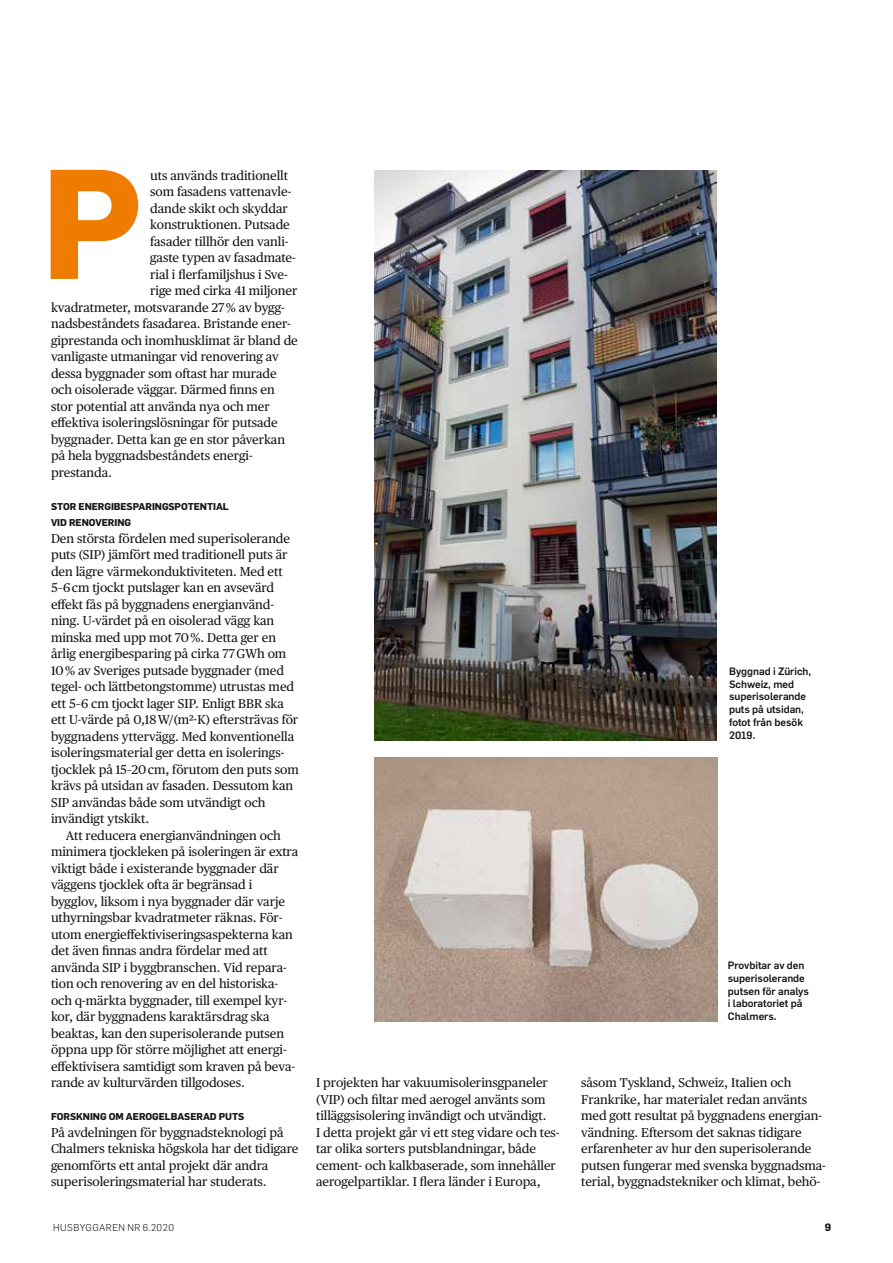
<style>
.page{position:relative;width:893px;height:1263px;background:#fff}
.page>*{position:absolute;margin:0;border:0;box-sizing:border-box;transform-origin:0 0}
.t1{font:700 153px "Flama";color:#ef7c00}
.t2{font:12.75px/16.5px "Publico Text";letter-spacing:-.005em;color:#181716}
.t3{font:500 10.5px/12.8px "Flama";letter-spacing:-.005em;color:#181716}
.t4{font:700 10.5px "Flama";color:#181716}
.t5{font:700 9.75px/16.5px "Flama";letter-spacing:-.005em;color:#181716}
.t6{font:300 9.75px "Flama";letter-spacing:.05em;color:#181716}
</style>
<div class="page">
<img style="left:374px;top:170px;width:343px;height:571px">
<img style="left:374px;top:757px;width:343px;height:264px">
<hr style="left:0;top:526px;width:1px;height:660px;background:#181716">
<h1 class="t1" style="left:41px;top:135px;width:103px">P</h1>
<p class="t2" style="left:150px;top:167px;width:139px">uts används traditionellt</p>
<p class="t2" style="left:150px;top:184px;width:143px">som fasadens vattenavle-</p>
<p class="t2" style="left:150px;top:200px;width:139px">dande skikt och skyddar</p>
<p class="t2" style="left:150px;top:217px;width:141px">konstruktionen. Putsade</p>
<p class="t2" style="left:150px;top:233px;width:140px">fasader tillhör den vanli-</p>
<p class="t2" style="left:150px;top:250px;width:147px">gaste typen av fasadmate-</p>
<p class="t2" style="left:150px;top:266px;width:139px">rial i flerfamiljshus i Sve-</p>
<p class="t2" style="left:150px;top:283px;width:149px">rige med cirka 41 miljoner</p>
<p class="t2" style="left:51px;top:299px;width:235px">kvadratmeter, motsvarande 27% av bygg-</p>
<p class="t2" style="left:51px;top:316px;width:241px">nadsbeståndets fasadarea. Bristande ener-</p>
<p class="t2" style="left:51px;top:332px;width:248px">giprestanda och inomhusklimat är bland de</p>
<p class="t2" style="left:51px;top:349px;width:229px">vanligaste utmaningar vid renovering av</p>
<p class="t2" style="left:51px;top:365px;width:227px">dessa byggnader som oftast har murade</p>
<p class="t2" style="left:51px;top:381px;width:225px">och oisolerade väggar. Därmed finns en</p>
<p class="t2" style="left:51px;top:398px;width:220px">stor potential att använda nya och mer</p>
<p class="t2" style="left:51px;top:414px;width:228px">effektiva isoleringslösningar för putsade</p>
<p class="t2" style="left:51px;top:431px;width:236px">byggnader. Detta kan ge en stor påverkan</p>
<p class="t2" style="left:51px;top:447px;width:203px">på hela byggnadsbeståndets energi-</p>
<p class="t2" style="left:51px;top:464px;width:62px">prestanda.</p>
<p class="t5" style="left:51px;top:498px;width:179px">STOR ENERGIBESPARINGSPOTENTIAL<br>VID RENOVERING</p>
<p class="t2" style="left:51px;top:530px;width:249px">Den största fördelen med superisolerande puts (SIP) jämfört med traditionell puts är den lägre värmekonduktiviteten. Med ett 5–6cm tjockt putslager kan en avsevärd effekt fås på byggnadens energianvänd&shy;ning. U-värdet på en oisolerad vägg kan minska med upp mot 70%. Detta ger en årlig energibesparing på cirka 77GWh om 10% av Sveriges putsade byggnader (med tegel- och lättbetongstomme) utrustas med ett 5–6 cm tjockt lager SIP. Enligt BBR ska ett U-värde på 0,18W/(m2·K) eftersträvas för byggnadens yttervägg. Med konventionella isoleringsmaterial ger detta en isolerings&shy;tjocklek på 15–20cm, förutom den puts som krävs på utsidan av fasaden. Dessutom kan SIP användas både som utvändigt och invändigt ytskikt.</p>
<p class="t2" style="left:51px;top:827px;width:249px;text-indent:15px">Att reducera energianvändningen och minimera tjockleken på isoleringen är extra viktigt både i existerande byggnader där väggens tjocklek ofta är begränsad i bygglov, liksom i nya byggnader där varje uthyrningsbar kvadratmeter räknas. För&shy;utom energieffektiviseringsaspekterna kan det även finnas andra fördelar med att använda SIP i byggbranschen. Vid repara&shy;tion och renovering av en del historiska&shy;och q-märkta byggnader, till exempel kyr&shy;kor, där byggnadens karaktärsdrag ska beaktas, kan den superisolerande putsen öppna upp för större möjlighet att energi&shy;effektivisera samtidigt som kraven på beva&shy;rande av kulturvärden tillgodoses.</p>
<p class="t5" style="left:51px;top:1108px;width:195px">FORSKNING OM AEROGELBASERAD PUTS</p>
<p class="t2" style="left:51px;top:1124px;width:249px">På avdelningen för byggnadsteknologi på Chalmers tekniska högskola har det tidigare genomförts ett antal projekt där andra superisoleringsmaterial har studerats.</p>
<p class="t3" style="left:729px;top:665px;width:84px">Byggnad i Zürich,<br>Schweiz, med superisolerande puts på utsidan, fotot från besök<br>2019.</p>
<p class="t3" style="left:728px;top:959px;width:83px">Provbitar av den superisolerande putsen för analys i laboratoriet på<br>Chalmers.</p>
<p class="t2" style="left:316px;top:1075px;width:245px">I projekten har vakuumisolerinsgpaneler (VIP) och filtar med aerogel använts som tilläggsisolering invändigt och utvändigt.<br>I detta projekt går vi ett steg vidare och tes&shy;tar olika sorters putsblandningar, både cement- och kalkbaserade, som innehåller aerogelpartiklar. I flera länder i Europa,</p>
<p class="t2" style="left:581px;top:1074px;width:246px">såsom Tyskland, Schweiz, Italien och Frankrike, har materialet redan använts med gott resultat på byggnadens energian&shy;vändning. Eftersom det saknas tidigare erfarenheter av hur den superisolerande putsen fungerar med svenska byggnadsma&shy;terial, byggnadstekniker och klimat, behö-</p>
<p class="t6" style="left:53px;top:1222px;width:122px">HUSBYGGAREN NR 6.2020</p>
<p class="t4" style="left:825px;top:1221px;width:8px">9</p>
</div>
